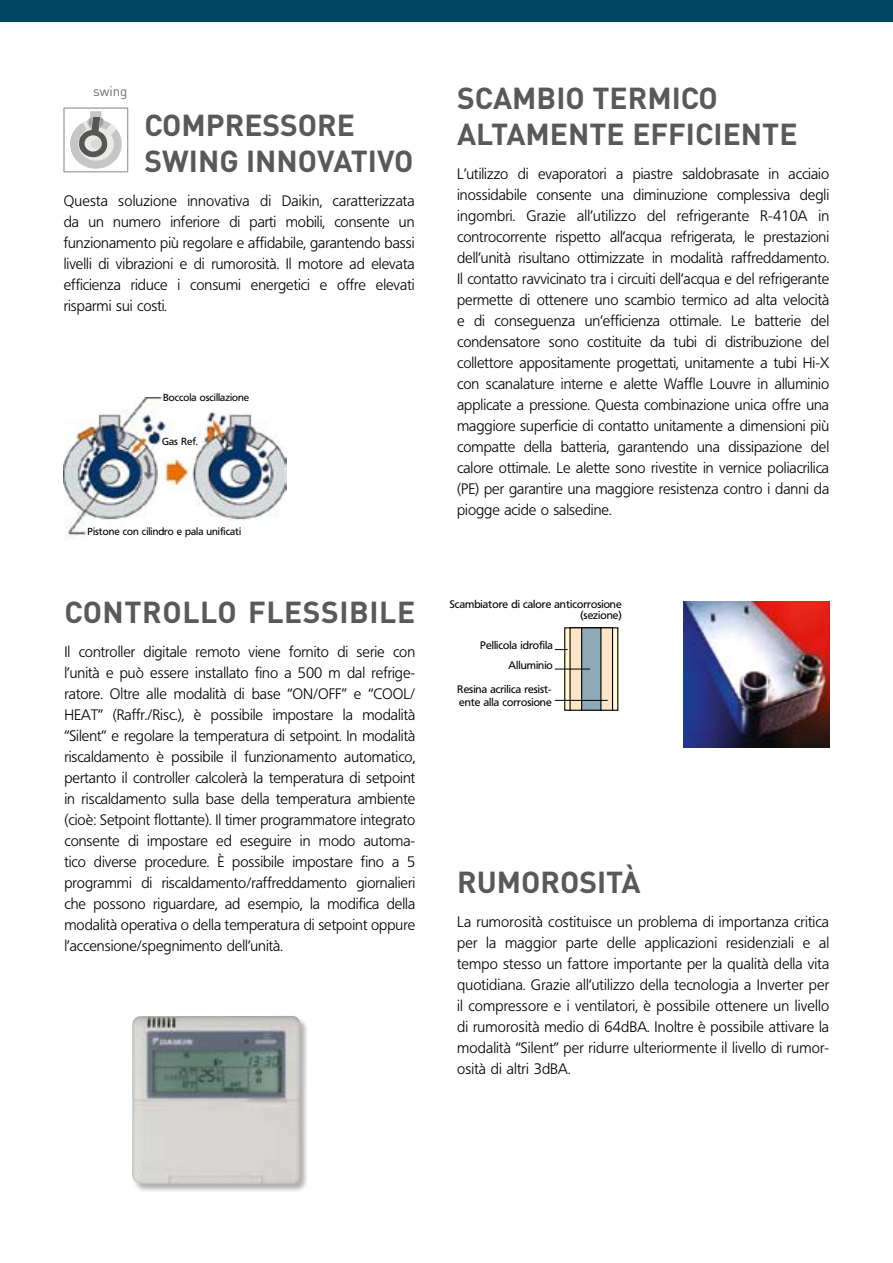
<style>
.page{position:relative;width:893px;height:1263px;background:#fff}
.page>*{position:absolute;margin:0;border:0;box-sizing:border-box;transform-origin:0 0}
.t1{font:700 30px/36px "DIN";color:#595959}
.t2{font:700 30px "DIN";letter-spacing:.02em;color:#595959}
.t3{font:300 15px/21px "Frutiger BSK45";color:#000;text-align:justify}
.t4{font:300 13.5px "DIN";color:#7f7f7f}
.t5{font:10.8px/13px "Frutiger BSK55 Roman";color:#000}
.t6{font:10.2px "Frutiger BSK55 Roman";color:#000}
</style>
<div class="page">
<img style="left:64px;top:398px;width:222px;height:140px">
<img style="left:132px;top:1016px;width:168px;height:168px">
<img style="left:683px;top:601px;width:146px;height:147px">
<svg style="left:566px;top:629px;width:50px;height:80px"></svg>
<div style="left:564px;top:627px;width:54px;height:84px;border:1px solid #000"></div>
<div style="left:570px;top:628px;width:42px;height:82px;background:#fee5c7"></div>
<div style="left:569px;top:627px;width:44px;height:84px;border:1px solid #000"></div>
<div style="left:582px;top:628px;width:19px;height:82px;background:#8daab6"></div>
<div style="left:581px;top:627px;width:20px;height:84px;border:1px solid #000"></div>
<svg style="left:555px;top:649px;width:13px;height:1px"></svg>
<hr style="left:555px;top:669px;width:35px;height:1px;background:#000">
<hr style="left:555px;top:700px;width:53px;height:1px;background:#000">
<div style="left:0;top:0;width:893px;height:21px;background:#004562"></div>
<div style="left:64px;top:108px;width:64px;height:64px;background:#fff;border:1px solid #9c9c9c"></div>
<div style="left:70px;top:119px;width:52px;height:50px;background:#c6c6c7;border-radius:50%"></div>
<svg style="left:76px;top:111px;width:41px;height:53px"></svg>
<p class="t4" style="left:93px;top:82px;width:36px">swing</p>
<h1 class="t1" style="left:145px;top:106px;width:270px">COM PRESSORE<br>SWIN G INN OVATIVO</h1>
<p class="t3" style="left:64px;top:190px;width:352px">Questa soluzione innovativa di Daikin, caratterizzata da un numero inferiore di parti mobili, consente un funzionamento più regolare e affidabile, garantendo bassi livelli di vibrazioni e di rumorosità. Il motore ad elevata efficienza riduce i consumi energetici e offre elevati risparmi sui costi.</p>
<p class="t6" style="left:163px;top:391px;width:88px">Boccola oscillazione</p>
<p class="t6" style="left:162px;top:435px;width:37px">Gas Ref.</p>
<p class="t6" style="left:88px;top:525px;width:155px">Pistone con cilindro e pala unificati</p>
<h1 class="t2" style="left:64px;top:592px;width:352px">CONTROLLO FLESSI BI LE</h1>
<p class="t3" style="left:64px;top:641px;width:352px">Il controller digitale remoto viene fornito di serie con l’unità e può essere installato fino a 500 m dal refrige&shy;ratore. Oltre alle modalità di base “ON/OFF” e “COOL/ HEAT” (Raffr./Risc.), è possibile impostare la modalità “Silent” e regolare la temperatura di setpoint. In modalità riscaldamento è possibile il funzionamento automatico, pertanto il controller calcolerà la temperatura di setpoint in riscaldamento sulla base della temperatura ambiente (cioè: Setpoint flottante). Il timer programmatore integrato consente di impostare ed eseguire in modo automa&shy;tico diverse procedure. È possibile impostare fino a 5 programmi di riscaldamento/raffreddamento giornalieri che possono riguardare, ad esempio, la modifica della modalità operativa o della temperatura di setpoint oppure l’accensione/spegnimento dell’unità.</p>
<h1 class="t1" style="left:457px;top:80px;width:342px">SCAM BIO TERMICO<br>ALTAM ENTE EFFICI ENTE</h1>
<p class="t3" style="left:457px;top:164px;width:374px">L’utilizzo di evaporatori a piastre saldobrasate in acciaio inossidabile consente una diminuzione complessiva degli ingombri. Grazie all’utilizzo del refrigerante R-410A in controcorrente rispetto all’acqua refrigerata, le prestazioni dell’unità risultano ottimizzate in modalità raffreddamento.<br>Il contatto ravvicinato tra i circuiti dell’acqua e del refrigerante permette di ottenere uno scambio termico ad alta velocità e di conseguenza un’efficienza ottimale. Le batterie del condensatore sono costituite da tubi di distribuzione del collettore appositamente progettati, unitamente a tubi Hi-X con scanalature interne e alette Waffle Louvre in alluminio applicate a pressione. Questa combinazione unica offre una maggiore superficie di contatto unitamente a dimensioni più compatte della batteria, garantendo una dissipazione del calore ottimale. Le alette sono rivestite in vernice poliacrilica (PE) per garantire una maggiore resistenza contro i danni da piogge acide o salsedine.</p>
<p class="t5" style="left:450px;top:599px;width:173px;line-height:10.8px;text-align:right">Scambiatore di calore anticorrosione (sezione)</p>
<p class="t5" style="left:480px;top:639px;width:74px">Pellicola idrofila</p>
<p class="t5" style="left:457px;top:683px;width:96px">Resina acrilica resist&shy;ente alla corrosione</p>
<p class="t5" style="left:508px;top:659px;width:46px">Alluminio</p>
<h1 class="t1" style="left:457px;top:863px;width:185px">RUMOROSITÀ</h1>
<p class="t3" style="left:457px;top:911px;width:374px">La rumorosità costituisce un problema di importanza critica per la maggior parte delle applicazioni residenziali e al tempo stesso un fattore importante per la qualità della vita quotidiana. Grazie all’utilizzo della tecnologia a Inverter per il compressore e i ventilatori, è possibile ottenere un livello di rumorosità medio di 64dBA. Inoltre è possibile attivare la modalità “Silent” per ridurre ulteriormente il livello di rumor&shy;osità di altri 3dBA.</p>
</div>
